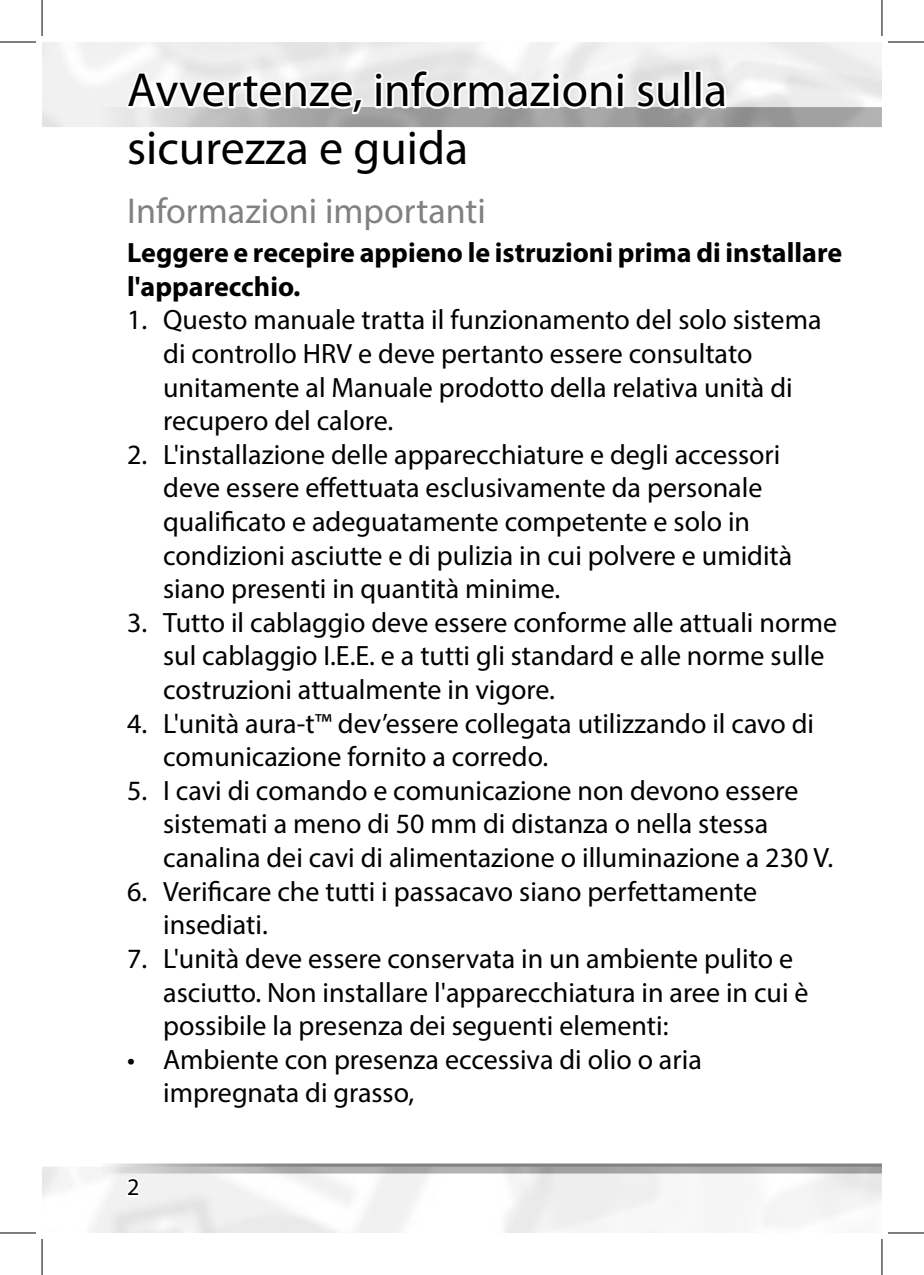
<style>
.page{position:relative;width:924px;height:1275px;background:#fff}
.page>*{position:absolute;margin:0;border:0;box-sizing:border-box;transform-origin:0 0}
.DOC_Section_Page_Top{font:48px/57.6px "Myriad Pro";color:#000}
.DOC_Heading{font:36px "Myriad Pro";color:#818181}
.t1{font:28px/33.6px "Myriad Pro";color:#000}
.DOC_Body_Bold{font:700 28px/33.6px "Myriad Pro";color:#000}
.MP_Page_Number{font:24px "Myriad Pro";color:#000}
</style>
<div class="page">
<svg style="left:122px;top:1175px;width:20px;height:24px"></svg>
<div style="left:615px;top:72px;width:9px;height:9px;border:4px solid #fff;border-radius:50%"></div>
<svg style="left:632px;top:42px;width:50px;height:69px"></svg>
<div style="left:682px;top:70px;width:9px;height:38px;border:4px solid #fff"></div>
<svg style="left:701px;top:79px;width:27px;height:32px"></svg>
<svg style="left:123px;top:42px;width:492px;height:86px"></svg>
<hr style="left:0;top:42px;width:36px;height:1px;background:#000">
<hr style="left:887px;top:42px;width:36px;height:1px;background:#000">
<hr style="left:0;top:1232px;width:36px;height:1px;background:#000">
<hr style="left:887px;top:1232px;width:36px;height:1px;background:#000">
<hr style="left:42px;top:0;width:1px;height:36px;background:#000">
<hr style="left:42px;top:1239px;width:1px;height:36px;background:#000">
<hr style="left:881px;top:0;width:1px;height:36px;background:#000">
<hr style="left:881px;top:1239px;width:1px;height:36px;background:#000">
<p class="DOC_Section_Page_Top" style="left:127px;top:61px;width:601px">Avvertenze, informazioni sulla sicurezza e guida</p>
<p class="DOC_Heading" style="left:127px;top:188px;width:360px">Informazioni importanti</p>
<p class="DOC_Body_Bold" style="left:127px;top:235px;width:716px">Leggere e recepire appieno le istruzioni prima di installare l'apparecchio.</p>
<p class="t1" style="left:163px;top:303px;width:659px;text-indent:-36px">1. Questo manuale tratta il funzionamento del solo sistema di controllo HRV e deve pertanto essere consultato unitamente al Manuale prodotto della relativa unità di recupero del calore.</p>
<p class="t1" style="left:163px;top:437px;width:630px;text-indent:-36px">2. L'installazione delle apparecchiature e degli accessori deve essere effettuata esclusivamente da personale qualificato e adeguatamente competente e solo in condizioni asciutte e di pulizia in cui polvere e umidità siano presenti in quantità minime.</p>
<p class="t1" style="left:163px;top:605px;width:675px;text-indent:-36px">3. Tutto il cablaggio deve essere conforme alle attuali norme sul cablaggio I.E.E. e a tutti gli standard e alle norme sulle costruzioni attualmente in vigore.</p>
<p class="t1" style="left:163px;top:706px;width:652px;text-indent:-36px">4. L'unità aura-t™ dev’essere collegata utilizzando il cavo di comunicazione fornito a corredo.</p>
<p class="t1" style="left:163px;top:773px;width:671px;text-indent:-36px">5. I cavi di comando e comunicazione non devono essere sistemati a meno di 50 mm di distanza o nella stessa canalina dei cavi di alimentazione o illuminazione a 230 V.</p>
<p class="t1" style="left:163px;top:874px;width:595px;text-indent:-36px">6. Verificare che tutti i passacavo siano perfettamente insediati.</p>
<p class="t1" style="left:163px;top:941px;width:646px;text-indent:-36px">7. L'unità deve essere conservata in un ambiente pulito e asciutto. Non installare l'apparecchiatura in aree in cui è possibile la presenza dei seguenti elementi:</p>
<p class="t1" style="left:163px;top:1042px;width:540px;text-indent:-36px">• Ambiente con presenza eccessiva di olio o aria impregnata di grasso,</p>
<p class="MP_Page_Number" style="left:127px;top:1172px;width:14px">2</p>
</div>
